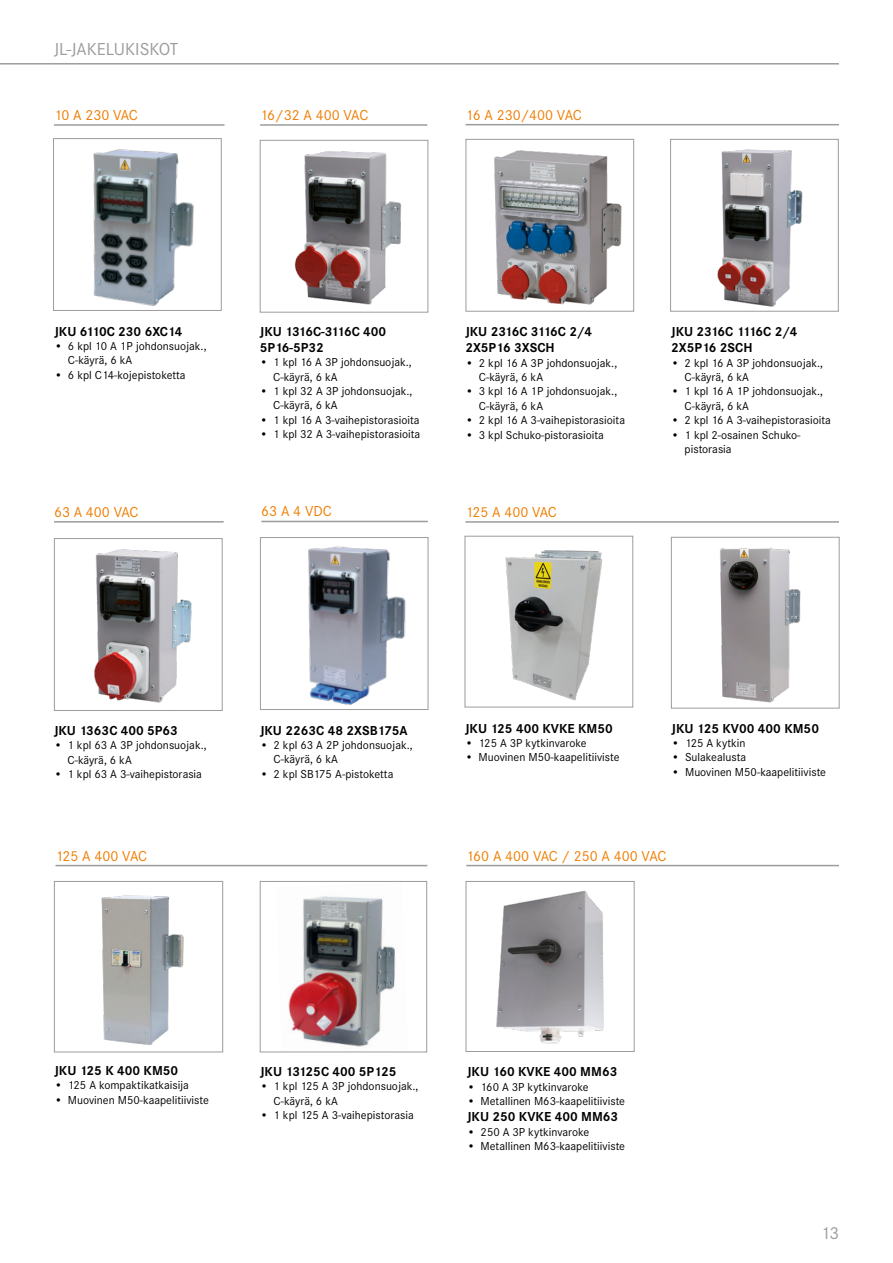
<style>
.page{position:relative;width:893px;height:1263px;background:#fff}
.page>*{position:absolute;margin:0;border:0;box-sizing:border-box;transform-origin:0 0}
.t1{font:18px "Corporate STOT";color:#9c9c9c}
.Leipis_otiskko_oranssi_10pt_H3_Viiva_all{font:15px "Corporate STOT";color:#ef7d00}
.Leipis_musta_9pt_BOLD_H4{font:700 13.5px/16.2px "Corporate STOT";color:#000}
.Bullet_musta_8pt{font:12px/14.4px "Corporate STOT";color:#000}
</style>
<div class="page">
<hr style="left:0;top:63px;width:839px;height:2px;background:#9c9c9c">
<img style="left:494px;top:150px;width:128px;height:155px">
<div style="left:466px;top:139px;width:168px;height:173px;border:1px solid #9c9c9c"></div>
<img style="left:308px;top:546px;width:98px;height:159px">
<div style="left:260px;top:537px;width:168px;height:173px;border:1px solid #9c9c9c"></div>
<img style="left:94px;top:549px;width:98px;height:154px">
<div style="left:54px;top:538px;width:169px;height:173px;border:1px solid #9c9c9c"></div>
<img style="left:93px;top:149px;width:101px;height:157px">
<div style="left:53px;top:138px;width:169px;height:173px;border:1px solid #9c9c9c"></div>
<img style="left:496px;top:891px;width:108px;height:153px">
<div style="left:466px;top:881px;width:168px;height:171px;border:1px solid #9c9c9c"></div>
<img style="left:294px;top:151px;width:108px;height:154px">
<div style="left:260px;top:140px;width:168px;height:173px;border:1px solid #9c9c9c"></div>
<img style="left:717px;top:149px;width:86px;height:158px">
<div style="left:670px;top:139px;width:169px;height:173px;border:1px solid #9c9c9c"></div>
<img style="left:288px;top:896px;width:108px;height:151px">
<div style="left:260px;top:881px;width:167px;height:171px;border:1px solid #9c9c9c"></div>
<hr style="left:56px;top:865px;width:371px;height:1px;background:#9c9c9c">
<img style="left:720px;top:548px;width:81px;height:155px">
<div style="left:671px;top:537px;width:168px;height:171px;border:1px solid #9c9c9c"></div>
<img style="left:101px;top:895px;width:83px;height:150px">
<div style="left:54px;top:881px;width:169px;height:171px;border:1px solid #9c9c9c"></div>
<img style="left:505px;top:550px;width:98px;height:151px">
<div style="left:465px;top:536px;width:168px;height:171px;border:1px solid #9c9c9c"></div>
<hr style="left:465px;top:521px;width:374px;height:2px;background:#9c9c9c">
<hr style="left:466px;top:865px;width:373px;height:1px;background:#9c9c9c">
<hr style="left:54px;top:521px;width:170px;height:2px;background:#9c9c9c">
<hr style="left:260px;top:124px;width:167px;height:2px;background:#9c9c9c">
<hr style="left:54px;top:124px;width:171px;height:2px;background:#9c9c9c">
<hr style="left:466px;top:124px;width:373px;height:1px;background:#9c9c9c">
<hr style="left:261px;top:521px;width:167px;height:1px;background:#9c9c9c">
<h1 class="t1" style="left:54px;top:39px;width:126px">JL-JAKELUKISKOT</h1>
<h3 class="Leipis_otiskko_oranssi_10pt_H3_Viiva_all" style="left:54px;top:106px;width:85px">10 A 230 VAC</h3>
<h3 class="Leipis_otiskko_oranssi_10pt_H3_Viiva_all" style="left:260px;top:106px;width:110px">16/32 A 400 VAC</h3>
<h3 class="Leipis_otiskko_oranssi_10pt_H3_Viiva_all" style="left:466px;top:106px;width:118px">16 A 230/400 VAC</h3>
<h4 class="Leipis_musta_9pt_BOLD_H4" style="left:54px;top:323px;width:130px">JKU 6110C 230 6XC14</h4>
<p class="Bullet_musta_8pt" style="left:68px;top:339px;width:140px;text-indent:-14px">• 6 kpl 10 A 1P johdonsuojak.,<br>C-käyrä, 6 kA</p>
<p class="Bullet_musta_8pt" style="left:54px;top:368px;width:133px">• 6 kpl C14-kojepistoketta</p>
<h3 class="Leipis_otiskko_oranssi_10pt_H3_Viiva_all" style="left:54px;top:503px;width:86px">63 A 400 VAC</h3>
<h4 class="Leipis_musta_9pt_BOLD_H4" style="left:260px;top:323px;width:128px">JKU 1316C-3116C 400<br>5P16-5P32</h4>
<p class="Bullet_musta_8pt" style="left:273px;top:355px;width:140px;text-indent:-14px">• 1 kpl 16 A 3P johdonsuojak.,<br>C-käyrä, 6 kA</p>
<p class="Bullet_musta_8pt" style="left:273px;top:384px;width:141px;text-indent:-14px">• 1 kpl 32 A 3P johdonsuojak.,<br>C-käyrä, 6 kA</p>
<p class="Bullet_musta_8pt" style="left:260px;top:413px;width:161px">• 1 kpl 16 A 3-vaihepistorasioita</p>
<p class="Bullet_musta_8pt" style="left:260px;top:427px;width:162px">• 1 kpl 32 A 3-vaihepistorasioita</p>
<h3 class="Leipis_otiskko_oranssi_10pt_H3_Viiva_all" style="left:261px;top:503px;width:72px">63 A 4 VDC</h3>
<h4 class="Leipis_musta_9pt_BOLD_H4" style="left:465px;top:324px;width:128px">JKU 2316C 3116C 2/4<br>2X5P16 3XSCH</h4>
<p class="Bullet_musta_8pt" style="left:479px;top:355px;width:140px;text-indent:-14px">• 2 kpl 16 A 3P johdonsuojak.,<br>C-käyrä, 6 kA</p>
<p class="Bullet_musta_8pt" style="left:479px;top:384px;width:140px;text-indent:-14px">• 3 kpl 16 A 1P johdonsuojak.,<br>C-käyrä, 6 kA</p>
<p class="Bullet_musta_8pt" style="left:465px;top:413px;width:161px">• 2 kpl 16 A 3-vaihepistorasioita</p>
<p class="Bullet_musta_8pt" style="left:465px;top:427px;width:140px">• 3 kpl Schuko-pistorasioita</p>
<h3 class="Leipis_otiskko_oranssi_10pt_H3_Viiva_all" style="left:465px;top:503px;width:93px">125 A 400 VAC</h3>
<h4 class="Leipis_musta_9pt_BOLD_H4" style="left:671px;top:324px;width:128px">JKU 2316C 1116C 2/4<br>2X5P16 2SCH</h4>
<p class="Bullet_musta_8pt" style="left:685px;top:355px;width:140px;text-indent:-14px">• 2 kpl 16 A 3P johdonsuojak.,<br>C-käyrä, 6 kA</p>
<p class="Bullet_musta_8pt" style="left:685px;top:384px;width:140px;text-indent:-14px">• 1 kpl 16 A 1P johdonsuojak.,<br>C-käyrä, 6 kA</p>
<p class="Bullet_musta_8pt" style="left:671px;top:413px;width:161px">• 2 kpl 16 A 3-vaihepistorasioita</p>
<p class="Bullet_musta_8pt" style="left:685px;top:427px;width:117px;text-indent:-14px">• 1 kpl 2-osainen Schuko&shy;pistorasia</p>
<h4 class="Leipis_musta_9pt_BOLD_H4" style="left:54px;top:723px;width:125px">JKU 1363C 400 5P63</h4>
<p class="Bullet_musta_8pt" style="left:68px;top:738px;width:141px;text-indent:-14px">• 1 kpl 63 A 3P johdonsuojak.,<br>C-käyrä, 6 kA</p>
<p class="Bullet_musta_8pt" style="left:54px;top:767px;width:149px">• 1 kpl 63 A 3-vaihepistorasia</p>
<h4 class="Leipis_musta_9pt_BOLD_H4" style="left:260px;top:722px;width:149px">JKU 2263C 48 2XSB175A</h4>
<p class="Bullet_musta_8pt" style="left:274px;top:738px;width:141px;text-indent:-14px">• 2 kpl 63 A 2P johdonsuojak.,<br>C-käyrä, 6 kA</p>
<p class="Bullet_musta_8pt" style="left:260px;top:767px;width:135px">• 2 kpl SB175 A-pistoketta</p>
<h4 class="Leipis_musta_9pt_BOLD_H4" style="left:465px;top:720px;width:149px">JKU 125 400 KVKE KM50</h4>
<p class="Bullet_musta_8pt" style="left:465px;top:736px;width:123px">• 125 A 3P kytkinvaroke</p>
<p class="Bullet_musta_8pt" style="left:465px;top:750px;width:156px">• Muovinen M50-kaapelitiiviste</p>
<h4 class="Leipis_musta_9pt_BOLD_H4" style="left:672px;top:720px;width:149px">JKU 125 KV00 400 KM50</h4>
<p class="Bullet_musta_8pt" style="left:672px;top:736px;width:76px">• 125 A kytkin</p>
<p class="Bullet_musta_8pt" style="left:672px;top:750px;width:76px">• Sulakealusta</p>
<p class="Bullet_musta_8pt" style="left:672px;top:765px;width:156px">• Muovinen M50-kaapelitiiviste</p>
<h3 class="Leipis_otiskko_oranssi_10pt_H3_Viiva_all" style="left:56px;top:847px;width:93px">125 A 400 VAC</h3>
<h3 class="Leipis_otiskko_oranssi_10pt_H3_Viiva_all" style="left:466px;top:847px;width:202px">160 A 400 VAC / 250 A 400 VAC</h3>
<h4 class="Leipis_musta_9pt_BOLD_H4" style="left:54px;top:1062px;width:125px">JKU 125 K 400 KM50</h4>
<p class="Bullet_musta_8pt" style="left:54px;top:1078px;width:136px">• 125 A kompaktikatkaisija</p>
<p class="Bullet_musta_8pt" style="left:54px;top:1092px;width:156px">• Muovinen M50-kaapelitiiviste</p>
<h4 class="Leipis_musta_9pt_BOLD_H4" style="left:260px;top:1063px;width:138px">JKU 13125C 400 5P125</h4>
<p class="Bullet_musta_8pt" style="left:274px;top:1079px;width:146px;text-indent:-14px">• 1 kpl 125 A 3P johdonsuojak.,<br>C-käyrä, 6 kA</p>
<p class="Bullet_musta_8pt" style="left:260px;top:1108px;width:155px">• 1 kpl 125 A 3-vaihepistorasia</p>
<h4 class="Leipis_musta_9pt_BOLD_H4" style="left:467px;top:1064px;width:152px">JKU 160 KVKE 400 MM63</h4>
<p class="Bullet_musta_8pt" style="left:467px;top:1080px;width:123px">• 160 A 3P kytkinvaroke</p>
<p class="Bullet_musta_8pt" style="left:467px;top:1094px;width:160px">• Metallinen M63-kaapelitiiviste</p>
<h4 class="Leipis_musta_9pt_BOLD_H4" style="left:467px;top:1109px;width:153px">JKU 250 KVKE 400 MM63</h4>
<p class="Bullet_musta_8pt" style="left:467px;top:1125px;width:124px">• 250 A 3P kytkinvaroke</p>
<p class="Bullet_musta_8pt" style="left:467px;top:1139px;width:160px">• Metallinen M63-kaapelitiiviste</p>
<h1 class="t1" style="left:821px;top:1223px;width:20px">13</h1>
</div>
